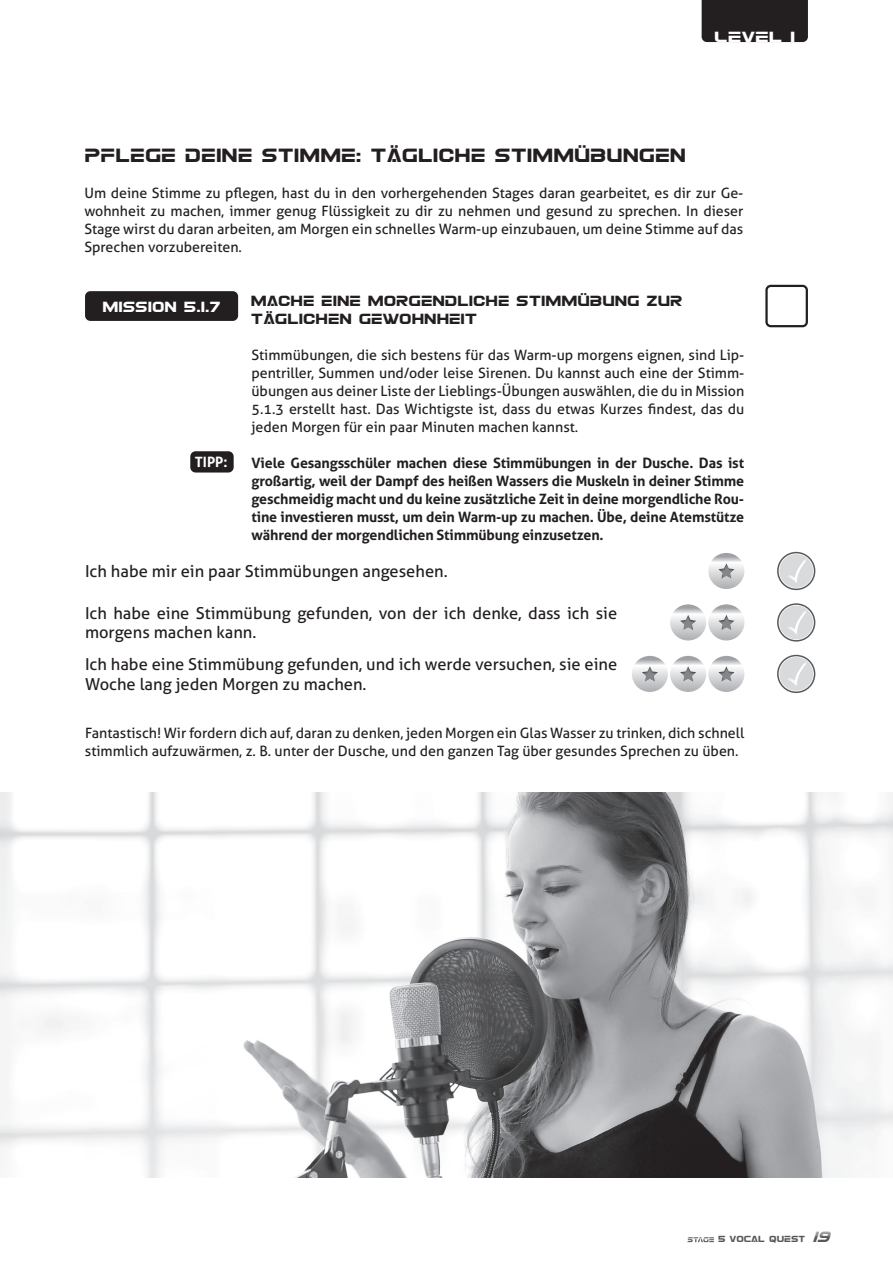
<style>
.page{position:relative;width:893px;height:1263px;background:#fff}
.page>*{position:absolute;margin:0;border:0;box-sizing:border-box;transform-origin:0 0}
.t1{font:19.5px "Eurofighter";color:#231f20}
.t2{font:16.5px/19.5px "Aller";color:#231f20}
.t3{font:15px/18px "Eurofighter";color:#231f20}
.t4{font:15px "Eurofighter";color:#fff}
.t5{font:15px "Eurofighter Expanded";color:#fff}
.t6{font:14.25px/18px "Aller";color:#231f20;text-align:justify}
.t7{font:700 14.25px/18px "Aller";letter-spacing:-.01em;color:#231f20;text-align:justify}
.t8{font:700 14.25px "Aller";color:#fff}
.t9{font:9px "Eurofighter";color:#57585a}
.s1{font-family:"Eurofighter Halftone";font-style:italic;font-size:15px}
</style>
<div class="page">
<div style="left:702px;top:0;width:106px;height:42px;background:#231f20"></div>
<svg style="left:688px;top:1237px;width:26px;height:5px"></svg>
<div style="left:85px;top:291px;width:153px;height:30px;background:#231f20;border-radius:5px"></div>
<div style="left:765px;top:285px;width:43px;height:42px;border:2px solid #231f20;border-radius:4px"></div>
<div style="left:190px;top:451px;width:44px;height:21px;background:#231f20;border-radius:5px"></div>
<svg style="left:708px;top:553px;width:36px;height:36px"></svg>
<div style="left:716px;top:563px;width:20px;height:18px;background:#231f20;opacity:.55"></div>
<svg style="left:632px;top:656px;width:36px;height:36px"></svg>
<div style="left:640px;top:666px;width:19px;height:18px;background:#231f20;opacity:.55"></div>
<svg style="left:670px;top:656px;width:36px;height:36px"></svg>
<div style="left:678px;top:666px;width:19px;height:18px;background:#231f20;opacity:.55"></div>
<svg style="left:708px;top:656px;width:36px;height:36px"></svg>
<div style="left:716px;top:666px;width:20px;height:18px;background:#231f20;opacity:.55"></div>
<svg style="left:670px;top:604px;width:36px;height:36px"></svg>
<div style="left:678px;top:614px;width:19px;height:18px;background:#231f20;opacity:.55"></div>
<svg style="left:708px;top:604px;width:36px;height:36px"></svg>
<div style="left:716px;top:614px;width:20px;height:18px;background:#231f20;opacity:.55"></div>
<svg style="left:778px;top:553px;width:37px;height:36px"></svg>
<div style="left:777px;top:552px;width:38px;height:38px;border:2px solid #57585a;border-radius:50%"></div>
<div style="left:779px;top:554px;width:34px;height:34px;background:#d9dadc;border-radius:50%"></div>
<svg style="left:788px;top:559px;width:19px;height:24px"></svg>
<svg style="left:778px;top:604px;width:37px;height:37px"></svg>
<div style="left:777px;top:603px;width:38px;height:39px;border:2px solid #57585a;border-radius:50%"></div>
<div style="left:779px;top:605px;width:34px;height:34px;background:#d9dadc;border-radius:50%"></div>
<svg style="left:789px;top:610px;width:18px;height:24px"></svg>
<svg style="left:778px;top:655px;width:37px;height:37px"></svg>
<div style="left:777px;top:655px;width:38px;height:38px;border:2px solid #57585a;border-radius:50%"></div>
<div style="left:779px;top:657px;width:34px;height:34px;background:#d9dadc;border-radius:50%"></div>
<svg style="left:788px;top:662px;width:18px;height:24px"></svg>
<img style="left:0;top:792px;width:893px;height:386px">
<p class="t5" style="left:714px;top:29px;width:83px">LEvEl 1</p>
<h1 class="t1" style="left:84px;top:145px;width:603px">PFLEGE DEINE STIMME: TÄGLICHE STIMMÜBUNGEN</h1>
<p class="t6" style="left:84px;top:184px;width:661px">Um deine Stimme zu pflegen, hast du in den vorhergehenden Stages daran gearbeitet, es dir zur Ge&shy;wohnheit zu machen, immer genug Flüssigkeit zu dir zu nehmen und gesund zu sprechen. In dieser Stage wirst du daran arbeiten, am Morgen ein schnelles Warm-up einzubauen, um deine Stimme auf das Sprechen vorzubereiten.</p>
<p class="t4" style="left:103px;top:299px;width:120px">MISSION 5.1.7</p>
<p class="t3" style="left:251px;top:292px;width:433px">MACHE EINE MORGENDLICHE STIMMÜBUNG ZUR<br>TÄGLICHEN GEWOHNHEIT</p>
<p class="t6" style="left:251px;top:346px;width:495px">Stimmübungen, die sich bestens für das Warm-up morgens eignen, sind Lip&shy;pentriller, Summen und/oder leise Sirenen. Du kannst auch eine der Stimm&shy;übungen aus deiner Liste der Lieblings-Übungen auswählen, die du in Mission 5.1.3 erstellt hast. Das Wichtigste ist, dass du etwas Kurzes findest, das du jeden Morgen für ein paar Minuten machen kannst.</p>
<p class="t8" style="left:195px;top:453px;width:34px">TIPP:</p>
<p class="t7" style="left:252px;top:454px;width:494px">Viele Gesangsschüler machen diese Stimmübungen in der Dusche. Das ist großartig, weil der Dampf des heißen Wassers die Muskeln in deiner Stimme geschmeidig macht und du keine zusätzliche Zeit in deine morgendliche Rou&shy;tine investieren musst, um dein Warm-up zu machen. Übe, deine Atemstütze während der morgendlichen Stimmübung einzusetzen.</p>
<p class="t2" style="left:85px;top:561px;width:364px">Ich habe mir ein paar Stimmübungen angesehen.</p>
<p class="t2" style="left:85px;top:603px;width:534px">Ich habe eine Stimmübung gefunden, von der ich denke, dass ich sie morgens machen kann.</p>
<p class="t2" style="left:85px;top:655px;width:534px">Ich habe eine Stimmübung gefunden, und ich werde versuchen, sie eine<br>Woche lang jeden Morgen zu machen.</p>
<p class="t6" style="left:85px;top:724px;width:661px">Fantastisch! Wir fordern dich auf, daran zu denken, jeden Morgen ein Glas Wasser zu trinken, dich schnell stimmlich aufzuwärmen, z. B. unter der Dusche, und den ganzen Tag über gesundes Sprechen zu üben.</p>
<p class="t9" style="left:718px;top:1234px;width:113px">5 VOCAL QUEST <span class="s1">19</span></p>
</div>
